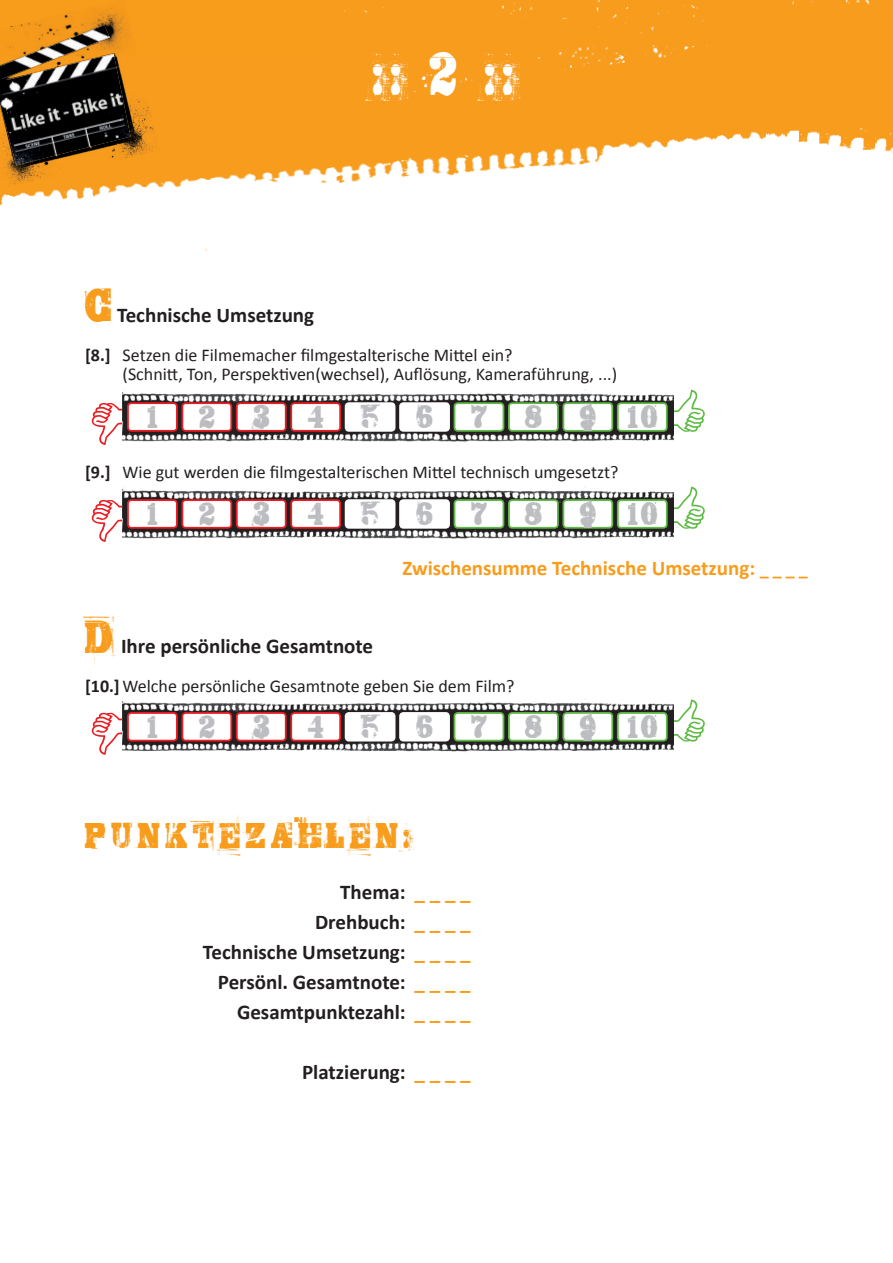
<style>
.page{position:relative;width:893px;height:1263px;background:#fff}
.page>*{position:absolute;margin:0;border:0;box-sizing:border-box;transform-origin:0 0}
.t1{font:42.9px "TRASHED";color:#fff}
.t2{font:25.5px "TRASHED";letter-spacing:.22em;color:#f89c1c}
.t3{font:22.5px "TRASHED";color:#bcbdc0;scale:1.1 1}
.t4{font:700 21px/30px "Calibri";color:#231f20;text-align:right}
.t5{font:700 21px "Calibri";color:#f89c1c}
.t6{font:18px/19.5px "Calibri";color:#231f20}
.s1{font-family:"TRASHED";font-weight:400;font-size:33px;color:#f89c1c}
.s2{font-weight:700}
.s3{font-size:18px}
.s4{color:#f89c1c}
</style>
<div class="page">
<img style="left:0;top:0;width:893px;height:251px">
<div style="left:0;top:0;width:310px;height:56px;background:#f89c1c"></div>
<img style="left:0;top:56px;width:160px;height:133px">
<img style="left:20px;top:7px;width:106px;height:18px">
<img style="left:0;top:25px;width:131px;height:140px">
<img style="left:123px;top:389px;width:550px;height:54px">
<div style="left:128px;top:403px;width:49px;height:28px;background:#fff;border-radius:3px"></div>
<div style="left:127px;top:402px;width:51px;height:30px;border:2px solid #ee1d23;border-radius:3px"></div>
<div style="left:182px;top:403px;width:49px;height:28px;background:#fff;border-radius:3px"></div>
<div style="left:181px;top:402px;width:51px;height:30px;border:2px solid #ee1d23;border-radius:3px"></div>
<div style="left:237px;top:403px;width:49px;height:28px;background:#fff;border-radius:3px"></div>
<div style="left:236px;top:402px;width:51px;height:30px;border:2px solid #ee1d23;border-radius:3px"></div>
<div style="left:291px;top:403px;width:49px;height:28px;background:#fff;border-radius:3px"></div>
<div style="left:290px;top:402px;width:51px;height:30px;border:2px solid #ee1d23;border-radius:3px"></div>
<div style="left:346px;top:403px;width:49px;height:28px;background:#fff;border-radius:3px"></div>
<div style="left:345px;top:402px;width:50px;height:30px;border:2px solid #fff;border-radius:3px"></div>
<div style="left:400px;top:403px;width:49px;height:28px;background:#fff;border-radius:3px"></div>
<div style="left:399px;top:402px;width:51px;height:30px;border:2px solid #fff;border-radius:3px"></div>
<div style="left:454px;top:403px;width:49px;height:28px;background:#fff;border-radius:3px"></div>
<div style="left:454px;top:402px;width:50px;height:30px;border:2px solid #60bb46;border-radius:3px"></div>
<div style="left:509px;top:403px;width:49px;height:28px;background:#fff;border-radius:3px"></div>
<div style="left:508px;top:402px;width:51px;height:30px;border:2px solid #60bb46;border-radius:3px"></div>
<div style="left:563px;top:403px;width:49px;height:28px;background:#fff;border-radius:3px"></div>
<div style="left:562px;top:402px;width:51px;height:30px;border:2px solid #60bb46;border-radius:3px"></div>
<div style="left:618px;top:403px;width:49px;height:28px;background:#fff;border-radius:3px"></div>
<div style="left:617px;top:402px;width:51px;height:30px;border:2px solid #60bb46;border-radius:3px"></div>
<img style="left:123px;top:486px;width:550px;height:54px">
<div style="left:128px;top:500px;width:49px;height:28px;background:#fff;border-radius:3px"></div>
<div style="left:127px;top:499px;width:51px;height:30px;border:2px solid #ee1d23;border-radius:3px"></div>
<div style="left:182px;top:500px;width:49px;height:28px;background:#fff;border-radius:3px"></div>
<div style="left:181px;top:499px;width:51px;height:30px;border:2px solid #ee1d23;border-radius:3px"></div>
<div style="left:237px;top:500px;width:49px;height:28px;background:#fff;border-radius:3px"></div>
<div style="left:236px;top:499px;width:51px;height:30px;border:2px solid #ee1d23;border-radius:3px"></div>
<div style="left:291px;top:500px;width:49px;height:28px;background:#fff;border-radius:3px"></div>
<div style="left:290px;top:499px;width:51px;height:30px;border:2px solid #ee1d23;border-radius:3px"></div>
<div style="left:346px;top:500px;width:49px;height:28px;background:#fff;border-radius:3px"></div>
<div style="left:345px;top:499px;width:50px;height:30px;border:2px solid #fff;border-radius:3px"></div>
<div style="left:400px;top:500px;width:49px;height:28px;background:#fff;border-radius:3px"></div>
<div style="left:399px;top:499px;width:51px;height:30px;border:2px solid #fff;border-radius:3px"></div>
<div style="left:454px;top:500px;width:49px;height:28px;background:#fff;border-radius:3px"></div>
<div style="left:454px;top:499px;width:50px;height:30px;border:2px solid #60bb46;border-radius:3px"></div>
<div style="left:509px;top:500px;width:49px;height:28px;background:#fff;border-radius:3px"></div>
<div style="left:508px;top:499px;width:51px;height:30px;border:2px solid #60bb46;border-radius:3px"></div>
<div style="left:563px;top:500px;width:49px;height:28px;background:#fff;border-radius:3px"></div>
<div style="left:562px;top:499px;width:51px;height:30px;border:2px solid #60bb46;border-radius:3px"></div>
<div style="left:618px;top:500px;width:49px;height:28px;background:#fff;border-radius:3px"></div>
<div style="left:617px;top:499px;width:51px;height:30px;border:2px solid #60bb46;border-radius:3px"></div>
<img style="left:123px;top:698px;width:550px;height:54px">
<div style="left:128px;top:713px;width:49px;height:28px;background:#fff;border-radius:3px"></div>
<div style="left:127px;top:712px;width:51px;height:29px;border:2px solid #ee1d23;border-radius:3px"></div>
<div style="left:182px;top:713px;width:49px;height:28px;background:#fff;border-radius:3px"></div>
<div style="left:181px;top:712px;width:51px;height:29px;border:2px solid #ee1d23;border-radius:3px"></div>
<div style="left:237px;top:713px;width:49px;height:28px;background:#fff;border-radius:3px"></div>
<div style="left:236px;top:712px;width:51px;height:29px;border:2px solid #ee1d23;border-radius:3px"></div>
<div style="left:291px;top:713px;width:49px;height:28px;background:#fff;border-radius:3px"></div>
<div style="left:290px;top:712px;width:51px;height:29px;border:2px solid #ee1d23;border-radius:3px"></div>
<div style="left:346px;top:713px;width:49px;height:28px;background:#fff;border-radius:3px"></div>
<div style="left:345px;top:712px;width:50px;height:29px;border:2px solid #fff;border-radius:3px"></div>
<div style="left:400px;top:713px;width:49px;height:28px;background:#fff;border-radius:3px"></div>
<div style="left:399px;top:712px;width:51px;height:29px;border:2px solid #fff;border-radius:3px"></div>
<div style="left:454px;top:713px;width:49px;height:28px;background:#fff;border-radius:3px"></div>
<div style="left:454px;top:712px;width:50px;height:29px;border:2px solid #60bb46;border-radius:3px"></div>
<div style="left:509px;top:713px;width:49px;height:28px;background:#fff;border-radius:3px"></div>
<div style="left:508px;top:712px;width:51px;height:29px;border:2px solid #60bb46;border-radius:3px"></div>
<div style="left:563px;top:713px;width:49px;height:28px;background:#fff;border-radius:3px"></div>
<div style="left:562px;top:712px;width:51px;height:29px;border:2px solid #60bb46;border-radius:3px"></div>
<div style="left:618px;top:713px;width:49px;height:28px;background:#fff;border-radius:3px"></div>
<div style="left:617px;top:712px;width:51px;height:29px;border:2px solid #60bb46;border-radius:3px"></div>
<svg style="left:122px;top:402px;width:4px;height:41px"></svg>
<svg style="left:671px;top:389px;width:3px;height:43px"></svg>
<svg style="left:122px;top:499px;width:4px;height:41px"></svg>
<svg style="left:671px;top:486px;width:3px;height:43px"></svg>
<svg style="left:122px;top:712px;width:4px;height:40px"></svg>
<svg style="left:671px;top:699px;width:3px;height:42px"></svg>
<h1 class="t1" style="left:374px;top:55px;width:141px">:: 2 ::</h1>
<p class="t4" style="left:85px;top:300px;width:231px"><span class="s1">C</span> Technische Umsetzung</p>
<p class="t6" style="left:123px;top:345px;width:496px;text-indent:-37px"><span class="s2">[8.]</span> Setzen die Filmemacher filmgestalterische Mittel ein?<br>(Schnitt, Ton, Perspektiven(wechsel), Auflösung, Kameraführung, ...)</p>
<p class="t3" style="left:148px;top:407px;width:11px">1</p>
<p class="t3" style="left:199px;top:407px;width:15px">2</p>
<p class="t3" style="left:253px;top:407px;width:17px">3</p>
<p class="t3" style="left:308px;top:407px;width:16px">4</p>
<p class="t3" style="left:362px;top:407px;width:16px">5</p>
<p class="t3" style="left:417px;top:407px;width:16px">6</p>
<p class="t3" style="left:471px;top:407px;width:16px">7</p>
<p class="t3" style="left:525px;top:407px;width:17px">8</p>
<p class="t3" style="left:580px;top:407px;width:16px">9</p>
<p class="t3" style="left:628px;top:407px;width:28px">10</p>
<p class="t6" style="left:85px;top:462px;width:535px"><span class="s2">[9.]</span> Wie gut werden die filmgestalterischen Mittel technisch umgesetzt?</p>
<p class="t3" style="left:148px;top:504px;width:11px">1</p>
<p class="t3" style="left:199px;top:504px;width:15px">2</p>
<p class="t3" style="left:253px;top:504px;width:17px">3</p>
<p class="t3" style="left:308px;top:504px;width:16px">4</p>
<p class="t3" style="left:362px;top:504px;width:16px">5</p>
<p class="t3" style="left:417px;top:504px;width:16px">6</p>
<p class="t3" style="left:471px;top:504px;width:16px">7</p>
<p class="t3" style="left:525px;top:504px;width:17px">8</p>
<p class="t3" style="left:580px;top:504px;width:16px">9</p>
<p class="t3" style="left:628px;top:504px;width:28px">10</p>
<p class="t5" style="left:402px;top:555px;width:407px">Zwischensumme Technische Umsetzung: <span class="s3">_ _ _ _</span></p>
<p class="t4" style="left:85px;top:631px;width:290px"><span class="s1">D</span> Ihre persönliche Gesamtnote</p>
<p class="t6" style="left:85px;top:677px;width:431px"><span class="s2">[10.]</span> Welche persönliche Gesamtnote geben Sie dem Film?</p>
<p class="t3" style="left:148px;top:717px;width:11px">1</p>
<p class="t3" style="left:199px;top:717px;width:15px">2</p>
<p class="t3" style="left:253px;top:717px;width:17px">3</p>
<p class="t3" style="left:308px;top:717px;width:16px">4</p>
<p class="t3" style="left:362px;top:717px;width:16px">5</p>
<p class="t3" style="left:417px;top:717px;width:16px">6</p>
<p class="t3" style="left:471px;top:717px;width:16px">7</p>
<p class="t3" style="left:525px;top:717px;width:17px">8</p>
<p class="t3" style="left:580px;top:717px;width:16px">9</p>
<p class="t3" style="left:628px;top:717px;width:28px">10</p>
<h2 class="t2" style="left:85px;top:825px;width:326px">PUNKTEZAHLEN:</h2>
<p class="t4" style="left:203px;top:876px;width:269px">Thema: <span class="s4">_ _ _ _<br></span>Drehbuch: <span class="s4">_ _ _ _<br></span>Technische Umsetzung: <span class="s4">_ _ _ _<br></span>Persönl. Gesamtnote: <span class="s4">_ _ _ _<br></span>Gesamtpunktezahl: <span class="s4">_ _ _ _</span></p>
<p class="t4" style="left:302px;top:1056px;width:170px">Platzierung: <span class="s4">_ _ _ _</span></p>
</div>
